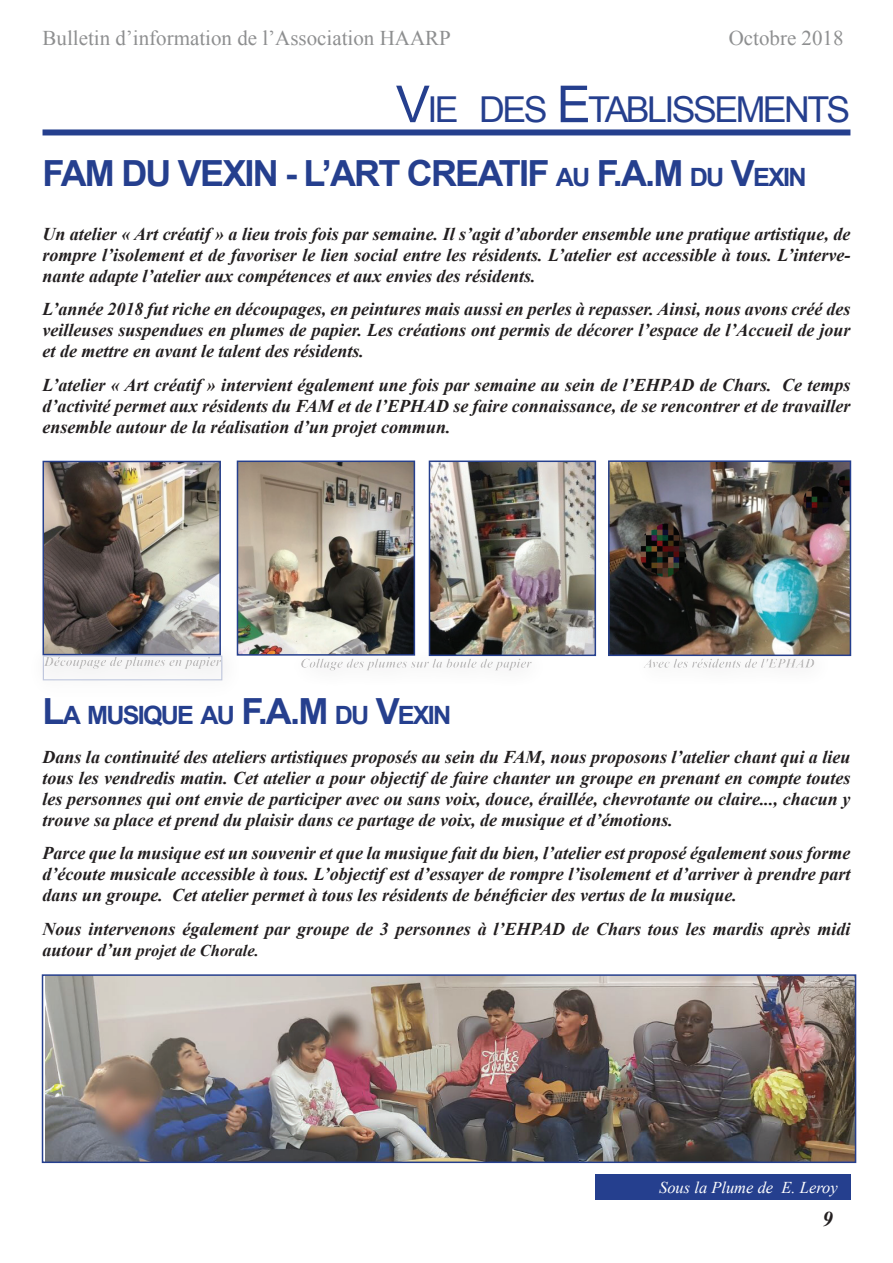
<style>
.page{position:relative;width:893px;height:1263px;background:#fff}
.page>*{position:absolute;margin:0;border:0;box-sizing:border-box;transform-origin:0 0}
.t1{font:700 36px "Arial";letter-spacing:-.05em;color:#253f8e}
.t2{font:35.7px "Arial";letter-spacing:-.07em;color:#253f8e}
.t3{font:700 25.2px "Arial";letter-spacing:-.07em;color:#253f8e}
.t4{font:21px "Times New Roman";color:#8e8f90}
.t5{font:italic 700 21px "Times New Roman";color:#231f20}
.t6{font:italic 700 18px/21px "Times New Roman";color:#231f20;text-align:justify}
.t7{font:italic 700 16.5px "Times New Roman";color:#231f20}
.t8{font:italic 16.5px "Times New Roman";color:#fff}
.s1{font-size:51px}
.s2{font-size:25.2px}
.s3{font-size:36px}
.s4{font-size:18px}
</style>
<div class="page">
<div style="left:43px;top:129px;width:807px;height:6px;background:#253f8e"></div>
<div style="left:595px;top:1174px;width:255px;height:25px;background:#253f8e"></div>
<img style="left:432px;top:463px;width:161px;height:190px">
<div style="left:429px;top:460px;width:167px;height:196px;border:2px solid #253f8e"></div>
<img style="left:611px;top:463px;width:237px;height:190px">
<div style="left:608px;top:460px;width:243px;height:196px;border:2px solid #253f8e"></div>
<img style="left:46px;top:977px;width:807px;height:183px">
<div style="left:42px;top:974px;width:814px;height:189px;border:2px solid #253f8e"></div>
<img style="left:46px;top:464px;width:172px;height:176px">
<div style="left:43px;top:461px;width:178px;height:194px;border:2px solid #253f8e"></div>
<img style="left:240px;top:463px;width:172px;height:190px">
<div style="left:237px;top:460px;width:178px;height:196px;border:2px solid #253f8e"></div>
<div style="left:27px;top:640px;width:217px;height:62px;background:#231f20;opacity:.75"></div>
<div style="left:35px;top:649px;width:201px;height:32px;background:#231f20;opacity:.75"></div>
<div style="left:631px;top:643px;width:204px;height:46px;background:#231f20;opacity:.75"></div>
<div style="left:631px;top:652px;width:192px;height:21px;background:#fff;opacity:.75"></div>
<div style="left:635px;top:652px;width:192px;height:28px;background:#231f20;opacity:.75"></div>
<div style="left:286px;top:644px;width:265px;height:46px;background:#231f20;opacity:.75"></div>
<div style="left:288px;top:652px;width:252px;height:22px;background:#fff;opacity:.75"></div>
<div style="left:292px;top:654px;width:252px;height:29px;background:#231f20;opacity:.75"></div>
<p class="t4" style="left:43px;top:24px;width:410px">Bulletin d’information de l’Association HAARP</p>
<p class="t4" style="left:729px;top:24px;width:116px">Octobre 2018</p>
<h2 class="t2" style="left:396px;top:86px;width:456px"><span class="s1">V</span>IE DES <span class="s1">E</span>TABLISSEMENTS</h2>
<h1 class="t1" style="left:43px;top:149px;width:765px">FAM DU VEXIN - L’ART CREATI F <span class="s2">AU</span> F.A.M <span class="s2">DU</span> V<span class="s2">EXIN</span></h1>
<p class="t6" style="left:43px;top:223px;width:809px">Un atelier « Art créatif » a lieu trois fois par semaine. Il s’agit d’aborder ensemble une pratique artistique, de rompre l’isolement et de favoriser le lien social entre les résidents. L’atelier est accessible à tous. L’interve&shy;nante adapte l’atelier aux compétences et aux envies des résidents.</p>
<p class="t6" style="left:43px;top:298px;width:809px">L’année 2018 fut riche en découpages, en peintures mais aussi en perles à repasser. Ainsi, nous avons créé des veilleuses suspendues en plumes de papier. Les créations ont permis de décorer l’espace de l’Accueil de jour et de mettre en avant le talent des résidents.</p>
<p class="t6" style="left:43px;top:374px;width:809px">L’atelier « Art créatif » intervient également une fois par semaine au sein de l’EHPAD de Chars. Ce temps d’activité permet aux résidents du FAM et de l’EPHAD se faire connaissance, de se rencontrer et de travailler ensemble autour de la réalisation d’un projet commun.</p>
<h3 class="t3" style="left:43px;top:698px;width:410px"><span class="s3">L</span>A MUSIQUE AU <span class="s3">F.A.M</span> DU <span class="s3">V</span>EXIN</h3>
<p class="t6" style="left:43px;top:745px;width:809px">Dans la continuité des ateliers artistiques proposés au sein du FAM, nous proposons l’atelier chant qui a lieu tous les vendredis matin. Cet atelier a pour objectif de faire chanter un groupe en prenant en compte toutes les personnes qui ont envie de participer avec ou sans voix, douce, éraillée, chevrotante ou claire..., chacun y trouve sa place et prend du plaisir dans ce partage de voix, de musique et d’émotions.</p>
<p class="t6" style="left:43px;top:842px;width:809px">Parce que la musique est un souvenir et que la musique fait du bien, l’atelier est proposé également sous forme d’écoute musicale accessible à tous. L’objectif est d’essayer de rompre l’isolement et d’arriver à prendre part dans un groupe. Cet atelier permet à tous les résidents de bénéficier des vertus de la musique.</p>
<p class="t6" style="left:43px;top:918px;width:809px">Nous intervenons également par groupe de 3 personnes à l’EHPAD de Chars tous les mardis après midi</p>
<p class="t7" style="left:43px;top:939px;width:218px"><span class="s4">autour d’un</span> projet de Chorale.</p>
<p class="t8" style="left:659px;top:1176px;width:180px">Sous la Plume de E. Leroy</p>
<p class="t5" style="left:823px;top:1204px;width:12px">9</p>
</div>
